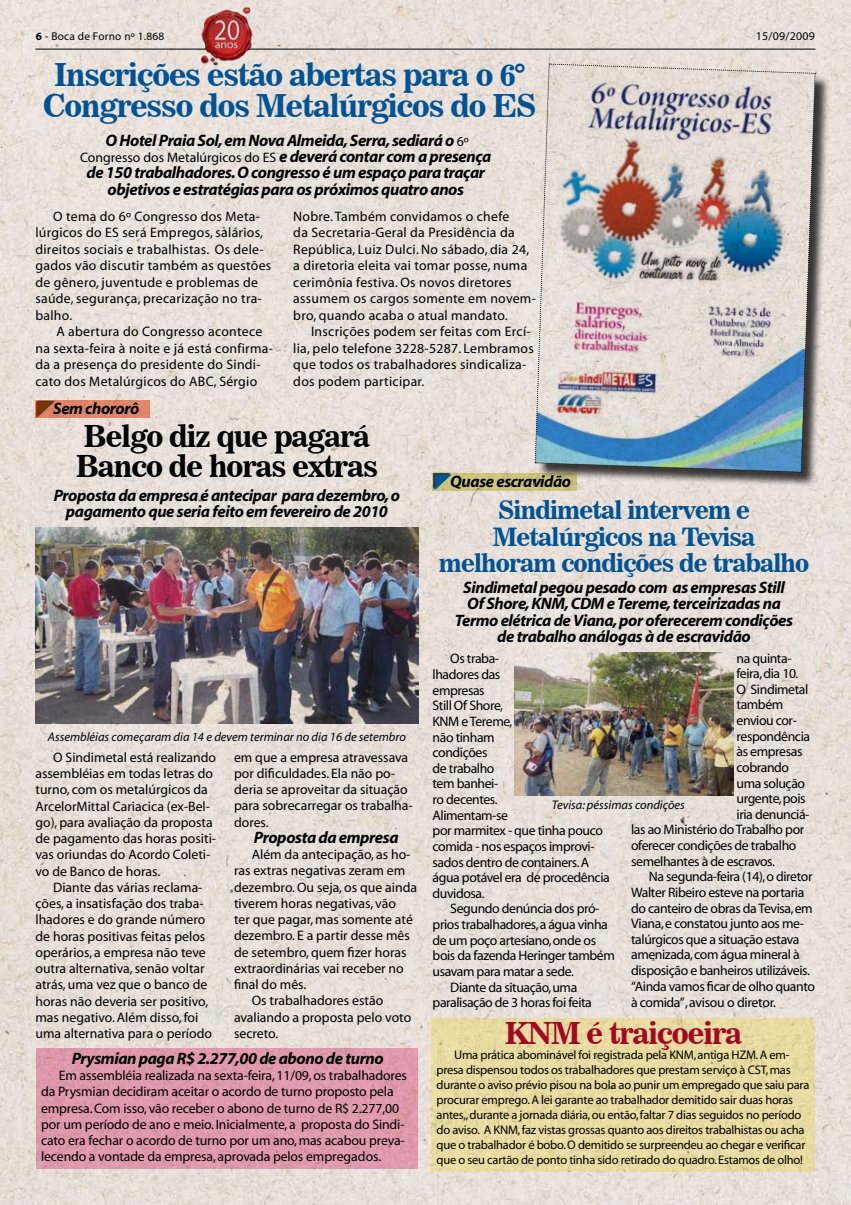
<style>
.page{position:relative;width:851px;height:1205px;background:#fff}
.page>*{position:absolute;margin:0;border:0;box-sizing:border-box;transform-origin:0 0}
.t1{font:31.25px/31.2px "News 706 BT Bold C";letter-spacing:-.035em;color:#005496;text-align:center}
.t2{font:30px/30px "News 706 BT Bold C";letter-spacing:-.035em;color:#000}
.t3{font:30px "News 706 BT Bold C";letter-spacing:-.035em;color:#a20821}
.t4{font:25px/26.2px "News 706 BT Bold C";letter-spacing:-.035em;color:#005496;text-align:center}
.t5{font:italic 700 16.62px/16.2px "Myriad";letter-spacing:-.025em;color:#000;text-align:center}
.t6{font:13.75px/16.2px "Myriad";color:#000}
.t7{font:13.75px/15.6px "Myriad";letter-spacing:-.03em;color:#000}
.t8{font:13.75px/16.5px "Myriad";letter-spacing:.02em;color:#000}
.t9{font:13.75px "Myriad";letter-spacing:-.025em;color:#000}
.t10{font:12.5px/15px "Myriad";letter-spacing:-.02em;color:#000}
.t11{font:italic 12.5px "Myriad";color:#000}
.t12{font:11.88px "Myriad";letter-spacing:.02em;color:#000}
.t13{font:11.25px "Myriad";letter-spacing:.02em;color:#000}
.s1{font-weight:700}
.s2{font-weight:400;font-style:normal;font-size:13.75px}
.s3{font-weight:700;font-style:italic;font-size:16.62px}
</style>
<div class="page">
<img style="left:0;top:0;width:850px;height:1205px">
<hr style="left:36px;top:49px;width:779px;height:1px;background:#000">
<img style="left:197px;top:7px;width:59px;height:59px">
<div style="left:431px;top:1018px;width:383px;height:153px;background:#e9dba1"></div>
<div style="left:36px;top:1048px;width:381px;height:121px;background:#df99ad"></div>
<div style="left:35px;top:400px;width:115px;height:18px;background:#e18568"></div>
<div style="left:37px;top:400px;width:23px;height:22px;background:#000;opacity:.75"></div>
<svg style="left:36px;top:402px;width:17px;height:15px"></svg>
<img style="left:35px;top:527px;width:383px;height:196px">
<div style="left:432px;top:473px;width:144px;height:18px;background:#ccc47d"></div>
<div style="left:432px;top:473px;width:23px;height:22px;background:#000;opacity:.75"></div>
<svg style="left:434px;top:474px;width:17px;height:16px"></svg>
<div style="left:536px;top:65px;width:299px;height:429px;background:#000;opacity:.75"></div>
<img style="left:534px;top:63px;width:281px;height:410px">
<img style="left:514px;top:652px;width:218px;height:143px">
<p class="t13" style="left:36px;top:30px;width:130px"><span class="s1">6</span> - Boca de Forno nº 1.868</p>
<p class="t12" style="left:755px;top:30px;width:61px">15/09/2009</p>
<h1 class="t1" style="left:43px;top:59px;width:495px">Inscrições estão abertas para o 6°<br>Congresso dos Metalúrgicos do ES</h1>
<p class="t5" style="left:105px;top:133px;width:365px">O Hotel Praia Sol, em Nova Almeida, Serra, sediará o <span class="s2">6º</span></p>
<p class="t6" style="left:80px;top:150px;width:413px">Congresso dos Metalúrgicos do ES <span class="s3">e deverá contar com a presença</span></p>
<p class="t5" style="left:86px;top:165px;width:400px">de 150 trabalhadores. O congresso é um espaço para traçar objetivos e estratégias para os próximos quatro anos</p>
<p class="t8" style="left:35px;top:209px;width:237px;text-indent:18px">O tema do 6º Congresso dos Meta&shy;lúrgicos do ES será Empregos, salários, direitos sociais e trabalhistas. Os dele&shy;gados vão discutir também as questões de gênero, juventude e problemas de saúde, segurança, precarização no tra&shy;balho.</p>
<p class="t8" style="left:35px;top:324px;width:239px;text-indent:21px">A abertura do Congresso acontece na sexta-feira à noite e já está confirma&shy;da a presença do presidente do Sindi&shy;cato dos Metalúrgicos do ABC, Sérgio</p>
<p class="t8" style="left:293px;top:209px;width:244px">Nobre. Também convidamos o chefe<br>da Secretaria-Geral da Presidência da República, Luiz Dulci. No sábado, dia 24, a diretoria eleita vai tomar posse, numa cerimônia festiva. Os novos diretores assumem os cargos somente em novem&shy;bro, quando acaba o atual mandato.</p>
<p class="t8" style="left:293px;top:324px;width:242px;text-indent:18px">Inscrições podem ser feitas com Ercí&shy;lia, pelo telefone 3228-5287. Lembramos que todos os trabalhadores sindicaliza&shy;dos podem participar.</p>
<p class="t5" style="left:53px;top:400px;width:88px">Sem chororô</p>
<h2 class="t2" style="left:76px;top:421px;width:304px">Belgo diz que pagará<br>Banco de horas extras</h2>
<p class="t5" style="left:54px;top:488px;width:348px">Proposta da empresa é antecipar para dezembro, o pagamento que seria feito em fevereiro de 2010</p>
<p class="t11" style="left:48px;top:730px;width:359px">Assembléias começaram dia 14 e devem terminar no dia 16 de setembro</p>
<p class="t6" style="left:35px;top:750px;width:182px;text-indent:18px">O Sindimetal está realizando assembléias em todas letras do turno, com os metalúrgicos da<br>ArcelorMittal Cariacica (ex-Bel&shy;go), para avaliação da proposta de pagamento das horas positi&shy;vas oriundas do Acordo Coleti&shy;vo de Banco de horas.</p>
<p class="t6" style="left:35px;top:880px;width:178px;text-indent:18px">Diante das várias reclama&shy;ções, a insatisfação dos traba&shy;lhadores e do grande número de horas positivas feitas pelos operários, a empresa não teve outra alternativa, senão voltar atrás, uma vez que o banco de horas não deveria ser positivo, mas negativo. Além disso, foi uma alternativa para o período</p>
<p class="t6" style="left:234px;top:749px;width:180px">em que a empresa atravessava por dificuldades. Ela não po&shy;deria se aproveitar da situação para sobrecarregar os trabalha&shy;dores.</p>
<p class="t5" style="left:254px;top:830px;width:146px">Proposta da empresa</p>
<p class="t6" style="left:252px;top:847px;width:160px">Além da antecipação, as ho-</p>
<p class="t6" style="left:234px;top:863px;width:173px">ras extras negativas zeram em</p>
<p class="t6" style="left:234px;top:879px;width:184px">dezembro. Ou seja, os que ainda</p>
<p class="t6" style="left:234px;top:896px;width:163px">tiverem horas negativas, vão</p>
<p class="t6" style="left:234px;top:912px;width:180px">ter que pagar, mas somente até</p>
<p class="t6" style="left:234px;top:928px;width:177px">dezembro. E a partir desse mês</p>
<p class="t6" style="left:234px;top:944px;width:174px">de setembro, quem fizer horas</p>
<p class="t6" style="left:234px;top:961px;width:171px">extraordinárias vai receber no</p>
<p class="t6" style="left:234px;top:977px;width:74px">final do mês.</p>
<p class="t6" style="left:252px;top:993px;width:133px">Os trabalhadores estão</p>
<p class="t6" style="left:234px;top:1009px;width:179px">avaliando a proposta pelo voto</p>
<p class="t6" style="left:234px;top:1026px;width:46px">secreto.</p>
<p class="t5" style="left:72px;top:1051px;width:313px">Prysmian paga R$ 2.277,00 de abono de turno</p>
<p class="t6" style="left:41px;top:1068px;width:367px;text-indent:18px">Em assembléia realizada na sexta-feira, 11/09, os trabalhadores da Prysmian decidiram aceitar o acordo de turno proposto pela empresa. Com isso, vão receber o abono de turno de R$ 2.277,00 por um período de ano e meio. Inicialmente, a proposta do Sindi&shy;cato era fechar o acordo de turno por um ano, mas acabou preva&shy;lecendo a vontade da empresa, aprovada pelos empregados.</p>
<p class="t5" style="left:450px;top:473px;width:122px">Quase escravidão</p>
<h3 class="t4" style="left:438px;top:497px;width:372px">Sindimetal intervem e<br>Metalúrgicos na Tevisa melhoram condições de trabalho</h3>
<p class="t5" style="left:455px;top:580px;width:339px">Sindimetal pegou pesado com as empresas Still Of Shore, KNM, CDM e Tereme, terceirizadas na Termo elétrica de Viana, por oferecerem condições de trabalho análogas à de escravidão</p>
<p class="t7" style="left:432px;top:651px;width:179px;text-indent:18px">Os traba-<br>lhadores das<br>empresas<br>Still Of Shore,<br>KNM e Tereme,<br>não tinham<br>condições<br>de trabalho<br>tem banhei-<br>ro decentes.<br>Alimentam-se<br>por marmitex - que tinha pouco comida - nos espaços improvi&shy;sados dentro de containers. A água potável era de procedência duvidosa.</p>
<p class="t7" style="left:450px;top:901px;width:151px">Segundo denúncia dos pró-</p>
<p class="t7" style="left:432px;top:917px;width:177px">prios trabalhadores, a água vinha</p>
<p class="t7" style="left:432px;top:933px;width:165px">de um poço artesiano, onde os</p>
<p class="t7" style="left:432px;top:948px;width:184px">bois da fazenda Heringer também</p>
<p class="t7" style="left:432px;top:964px;width:143px">usavam para matar a sede.</p>
<p class="t7" style="left:450px;top:980px;width:128px">Diante da situação, uma</p>
<p class="t7" style="left:432px;top:995px;width:161px">paralisação de 3 horas foi feita</p>
<p class="t7" style="left:736px;top:651px;width:56px">na quinta-</p>
<p class="t7" style="left:736px;top:666px;width:63px">feira, dia 10.</p>
<p class="t7" style="left:736px;top:682px;width:73px">O Sindimetal</p>
<p class="t6" style="left:736px;top:697px;width:48px">também</p>
<p class="t7" style="left:736px;top:713px;width:62px">enviou cor-</p>
<p class="t7" style="left:736px;top:729px;width:75px">respondência</p>
<p class="t7" style="left:736px;top:744px;width:67px">às empresas</p>
<p class="t7" style="left:736px;top:760px;width:54px">cobrando</p>
<p class="t7" style="left:736px;top:776px;width:70px">uma solução</p>
<p class="t7" style="left:736px;top:791px;width:71px">urgente, pois</p>
<p class="t7" style="left:736px;top:807px;width:74px">iria denunciá-</p>
<p class="t7" style="left:631px;top:822px;width:175px">las ao Ministério do Trabalho por</p>
<p class="t7" style="left:631px;top:838px;width:167px">oferecer condições de trabalho</p>
<p class="t7" style="left:631px;top:854px;width:145px">semelhantes à de escravos.</p>
<p class="t7" style="left:648px;top:869px;width:165px">Na segunda-feira (14), o diretor</p>
<p class="t7" style="left:631px;top:885px;width:175px">Walter Ribeiro esteve na portaria</p>
<p class="t7" style="left:631px;top:901px;width:183px">do canteiro de obras da Tevisa, em</p>
<p class="t7" style="left:631px;top:916px;width:174px">Viana, e constatou junto aos me-</p>
<p class="t7" style="left:631px;top:932px;width:170px">talúrgicos que a situação estava</p>
<p class="t7" style="left:631px;top:947px;width:170px">amenizada, com água mineral à</p>
<p class="t7" style="left:631px;top:963px;width:180px">disposição e banheiros utilizáveis.</p>
<p class="t7" style="left:631px;top:979px;width:185px">“Ainda vamos ficar de olho quanto</p>
<p class="t9" style="left:631px;top:995px;width:146px">à comida”, avisou o diretor.</p>
<p class="t11" style="left:551px;top:798px;width:135px">Tevisa: péssimas condições</p>
<h2 class="t3" style="left:505px;top:1015px;width:239px">KNM é traiçoeira</h2>
<p class="t10" style="left:436px;top:1047px;width:374px;text-indent:18px">Uma prática abominável foi registrada pela KNM, antiga HZM. A em&shy;presa dispensou todos os trabalhadores que prestam serviço à CST, mas durante o aviso prévio pisou na bola ao punir um empregado que saiu para procurar emprego. A lei garante ao trabalhador demitido sair duas horas antes,, durante a jornada diária, ou então, faltar 7 dias seguidos no período do aviso. A KNM, faz vistas grossas quanto aos direitos trabalhistas ou acha que o trabalhador é bobo. O demitido se surpreendeu ao chegar e verificar que o seu cartão de ponto tinha sido retirado do quadro. Estamos de olho!</p>
</div>
